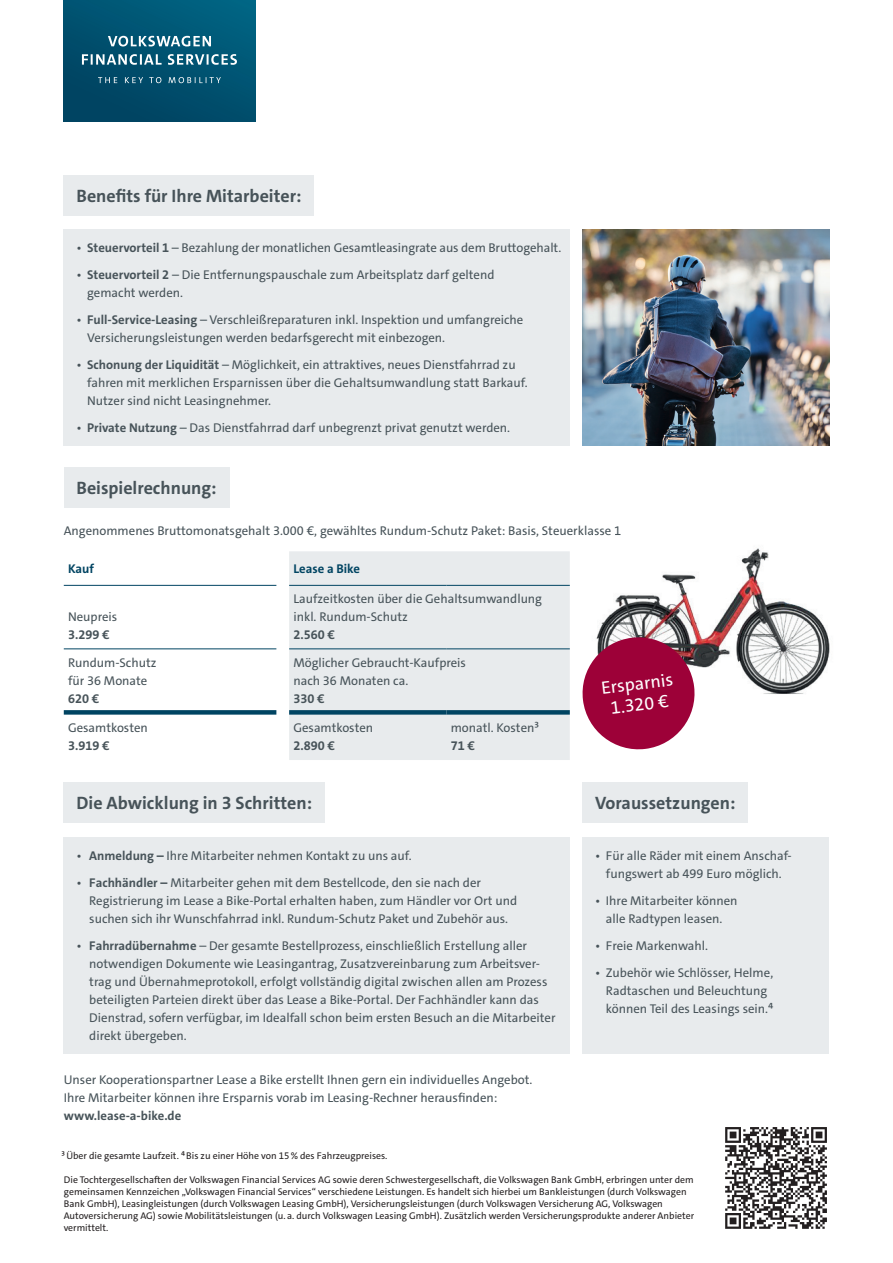
<style>
.page{position:relative;width:893px;height:1263px;background:#fff}
.page>*{position:absolute;margin:0;border:0;box-sizing:border-box;transform-origin:0 0}
.t1{font:700 18px "VWAG The Sans";color:#475359}
.t2{font:18px/21px "VWAG The Sans";color:#fff;text-align:center}
.t3{font:12.75px/18px "VWAG The Sans";color:#475359}
.t4{font:700 12.75px "VWAG The Sans";color:#475359}
.t5{font:700 12.75px "VWAG The Sans";color:#004462}
.t6{font:9.75px/12px "VWAG The Sans";color:#231f20}
.s1{font-weight:700}
</style>
<div class="page">
<div style="left:64px;top:0;width:191px;height:122px;background:linear-gradient(to right,#004867,#005978)"></div>
<svg style="left:82px;top:36px;width:155px;height:47px;background:#2c6e88"></svg>
<img style="left:583px;top:229px;width:246px;height:217px">
<div style="left:64px;top:229px;width:506px;height:217px;background:#e8ebed"></div>
<div style="left:583px;top:782px;width:165px;height:41px;background:#e8ebed"></div>
<div style="left:64px;top:782px;width:261px;height:41px;background:#e8ebed"></div>
<svg style="left:725px;top:1127px;width:102px;height:102px"></svg>
<div style="left:64px;top:467px;width:165px;height:41px;background:#e8ebed"></div>
<div style="left:289px;top:551px;width:281px;height:209px;background:#e8ebed"></div>
<hr style="left:64px;top:648px;width:212px;height:1px;background:#004462">
<hr style="left:289px;top:648px;width:157px;height:1px;background:#004462">
<hr style="left:446px;top:648px;width:124px;height:1px;background:#004462">
<hr style="left:64px;top:585px;width:212px;height:1px;background:#004462">
<hr style="left:289px;top:585px;width:157px;height:1px;background:#004462">
<hr style="left:446px;top:585px;width:124px;height:1px;background:#004462">
<div style="left:289px;top:710px;width:157px;height:5px;background:#004462"></div>
<div style="left:446px;top:710px;width:124px;height:5px;background:#004462"></div>
<div style="left:64px;top:710px;width:212px;height:5px;background:#004462"></div>
<img style="left:598px;top:548px;width:232px;height:146px">
<svg style="left:582px;top:634px;width:116px;height:116px"></svg>
<div style="left:64px;top:175px;width:250px;height:40px;background:#e8ebed"></div>
<div style="left:583px;top:837px;width:246px;height:216px;background:#e8ebed"></div>
<div style="left:64px;top:837px;width:506px;height:216px;background:#e8ebed"></div>
<h1 class="t1" style="left:77px;top:184px;width:226px">Benefits für Ihre Mitarbeiter:</h1>
<p class="t3" style="left:77px;top:239px;width:486px">• <span class="s1">Steuervorteil 1</span> – Bezahlung der monatlichen Gesamtleasingrate aus dem Bruttogehalt.</p>
<p class="t3" style="left:87px;top:266px;width:409px;text-indent:-11px">• <span class="s1">Steuervorteil 2</span> – Die Entfernungspauschale zum Arbeitsplatz darf geltend gemacht werden.</p>
<p class="t3" style="left:87px;top:311px;width:438px;text-indent:-11px">• <span class="s1">Full-Service-Leasing</span> – Verschleißreparaturen inkl. Inspektion und umfangreiche<br>Versicherungsleistungen werden bedarfsgerecht mit einbezogen.</p>
<p class="t3" style="left:87px;top:356px;width:442px;text-indent:-11px">• <span class="s1">Schonung der Liquidität</span> – Möglichkeit, ein attraktives, neues Dienstfahrrad zu fahren mit merklichen Ersparnissen über die Gehaltsumwandlung statt Barkauf.<br>Nutzer sind nicht Leasingnehmer.</p>
<p class="t3" style="left:77px;top:419px;width:435px">• <span class="s1">Private Nutzung</span> – Das Dienstfahrrad darf unbegrenzt privat genutzt werden.</p>
<h1 class="t1" style="left:77px;top:476px;width:142px">Beispielrechnung:</h1>
<p class="t3" style="left:64px;top:522px;width:559px">Angenommenes Bruttomonatsgehalt 3.000 €, gewähltes Rundum-Schutz Paket: Basis, Steuerklasse 1</p>
<p class="t5" style="left:68px;top:560px;width:27px">Kauf</p>
<p class="t5" style="left:293px;top:560px;width:68px">Lease a Bike</p>
<p class="t3" style="left:68px;top:608px;width:51px">Neupreis</p>
<p class="t4" style="left:68px;top:627px;width:43px">3.299 €</p>
<p class="t3" style="left:293px;top:590px;width:250px">Laufzeitkosten über die Gehaltsumwandlung inkl. Rundum-Schutz</p>
<p class="t4" style="left:293px;top:627px;width:43px">2.560 €</p>
<p class="t3" style="left:68px;top:654px;width:90px">Rundum-Schutz für 36 Monate</p>
<p class="t4" style="left:68px;top:690px;width:33px">620 €</p>
<p class="t3" style="left:68px;top:719px;width:81px">Gesamtkosten</p>
<p class="t4" style="left:68px;top:738px;width:43px">3.919 €</p>
<p class="t3" style="left:293px;top:654px;width:174px">Möglicher Gebraucht-Kaufpreis nach 36 Monaten ca.</p>
<p class="t4" style="left:293px;top:690px;width:33px">330 €</p>
<p class="t3" style="left:293px;top:719px;width:81px">Gesamtkosten</p>
<p class="t4" style="left:293px;top:738px;width:43px">2.890 €</p>
<p class="t3" style="left:451px;top:719px;width:90px">monatl. Kosten³</p>
<p class="t4" style="left:451px;top:738px;width:26px">71 €</p>
<h1 class="t2" style="left:600px;top:678px;width:74px;rotate:-7deg">Ersparnis<br>1.320 €</h1>
<h1 class="t1" style="left:77px;top:792px;width:237px">Die Abwicklung in 3 Schritten:</h1>
<h1 class="t1" style="left:595px;top:792px;width:142px">Voraussetzungen:</h1>
<p class="t3" style="left:77px;top:846px;width:337px">• <span class="s1">Anmeldung –</span> Ihre Mitarbeiter nehmen Kontakt zu uns auf.</p>
<p class="t3" style="left:89px;top:873px;width:429px;text-indent:-13px">• <span class="s1">Fachhändler –</span> Mitarbeiter gehen mit dem Bestellcode, den sie nach der<br>Registrierung im Lease a Bike-Portal erhalten haben, zum Händler vor Ort und suchen sich ihr Wunschfahrrad inkl. Rundum-Schutz Paket und Zubehör aus.</p>
<p class="t3" style="left:89px;top:936px;width:468px;text-indent:-13px">• <span class="s1">Fahrradübernahme</span> – Der gesamte Bestellprozess, einschließlich Erstellung aller notwendigen Dokumente wie Leasingantrag, Zusatzvereinbarung zum Arbeitsver&shy;trag und Übernahmeprotokoll, erfolgt vollständig digital zwischen allen am Prozess beteiligten Parteien direkt über das Lease a Bike-Portal. Der Fachhändler kann das Dienstrad, sofern verfügbar, im Idealfall schon beim ersten Besuch an die Mitarbeiter direkt übergeben.</p>
<p class="t3" style="left:64px;top:1071px;width:470px">Unser Kooperationspartner Lease a Bike erstellt Ihnen gern ein individuelles Angebot.<br>Ihre Mitarbeiter können ihre Ersparnis vorab im Leasing-Rechner herausfinden:</p>
<p class="t4" style="left:64px;top:1108px;width:119px">www.lease-a-bike.de</p>
<p class="t6" style="left:62px;top:1150px;width:327px">³ Über die gesamte Laufzeit. ⁴ Bis zu einer Höhe von 15 % des Fahrzeugpreises.</p>
<p class="t6" style="left:64px;top:1174px;width:632px">Die Tochtergesellschaften der Volkswagen Financial Services AG sowie deren Schwestergesellschaft, die Volkswagen Bank GmbH, erbringen unter dem gemeinsamen Kennzeichen „Volkswagen Financial Services“ verschiedene Leistungen. Es handelt sich hierbei um Bankleistungen (durch Volkswagen Bank GmbH), Leasingleistungen (durch Volkswagen Leasing GmbH), Versicherungs leistungen (durch Volkswagen Versicherung AG, Volkswagen Autoversicherung AG) sowie Mobilitätsleistungen (u. a. durch Volkswagen Leasing GmbH). Zusätz lich werden Versicherungsprodukte anderer Anbieter vermittelt.</p>
<p class="t3" style="left:595px;top:846px;width:198px;text-align:center">• Für alle Räder mit einem Anschaf&shy;fungswert ab 499 Euro möglich.</p>
<p class="t3" style="left:595px;top:891px;width:144px;text-align:center">• Ihre Mitarbeiter können alle Radtypen leasen.</p>
<p class="t3" style="left:595px;top:936px;width:114px">• Freie Markenwahl.</p>
<p class="t3" style="left:606px;top:963px;width:169px;text-indent:-11px">• Zubehör wie Schlösser, Helme,<br>Radtaschen und Beleuchtung können Teil des Leasings sein.⁴</p>
</div>
